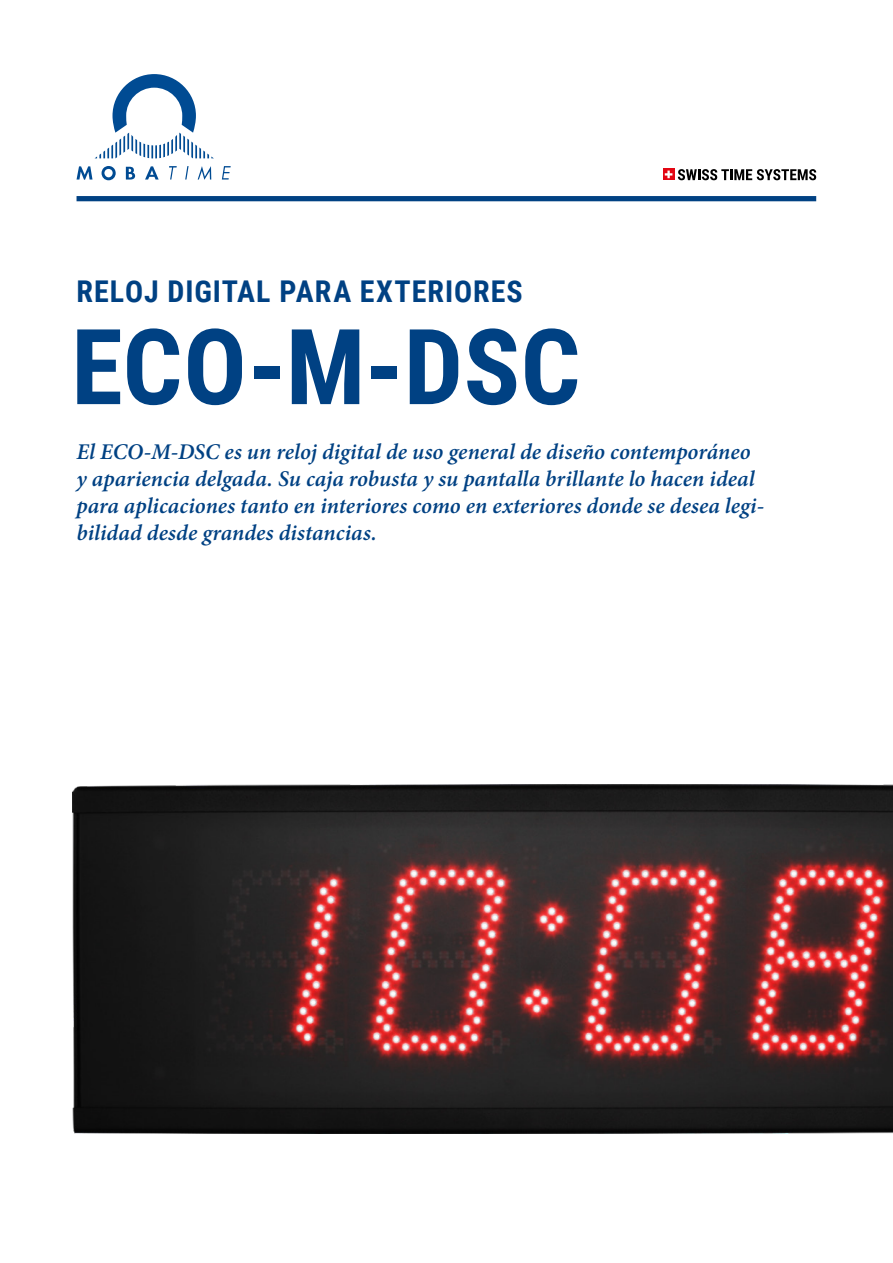
<style>
.page{position:relative;width:893px;height:1263px;background:#fff}
.page>*{position:absolute;margin:0;border:0;box-sizing:border-box;transform-origin:0 0}
.t1{font:700 105px "Roboto Condensed";letter-spacing:.005em;color:#004183}
.t2{font:700 30px "Roboto Condensed";letter-spacing:.035em;color:#004183}
.t3{font:italic 600 22.5px/27px "Minion Pro";color:#004183}
</style>
<div class="page">
<svg style="left:95px;top:74px;width:119px;height:84px"></svg>
<svg style="left:77px;top:166px;width:15px;height:14px"></svg>
<svg style="left:102px;top:166px;width:14px;height:14px"></svg>
<svg style="left:126px;top:167px;width:9px;height:13px"></svg>
<svg style="left:145px;top:166px;width:14px;height:14px"></svg>
<svg style="left:169px;top:166px;width:8px;height:14px"></svg>
<svg style="left:185px;top:166px;width:4px;height:14px"></svg>
<svg style="left:198px;top:166px;width:13px;height:14px"></svg>
<svg style="left:222px;top:166px;width:9px;height:14px"></svg>
<svg style="left:663px;top:169px;width:11px;height:11px"></svg>
<svg style="left:665px;top:171px;width:7px;height:7px"></svg>
<svg style="left:678px;top:169px;width:138px;height:11px"></svg>
<div style="left:77px;top:196px;width:739px;height:5px;background:#004183"></div>
<img style="left:72px;top:784px;width:821px;height:349px">
<p class="t2" style="left:77px;top:270px;width:448px">RELOJ DIGITAL PARA EXTERIORES</p>
<p class="t1" style="left:71px;top:293px;width:511px">ECO-M-DSC</p>
<p class="t3" style="left:77px;top:438px;width:689px">El ECO-M-DSC es un reloj digital de uso general de diseño contemporáneo y apariencia delgada. Su caja robusta y su pantalla brillante lo hacen ideal para aplicaciones tanto en interiores como en exteriores donde se desea legi&shy;bilidad desde grandes distancias.</p>
</div>
